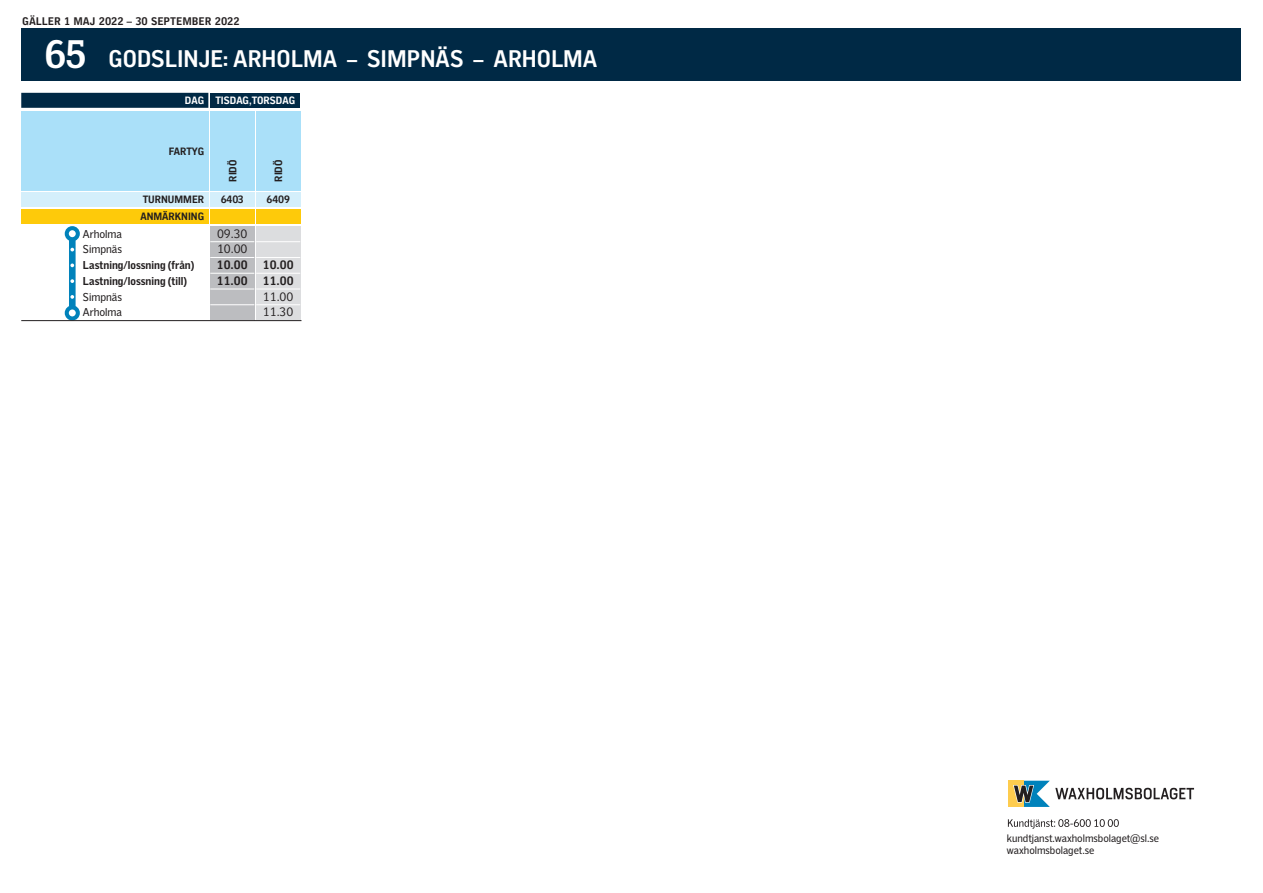
<style>
.page{position:relative;width:1263px;height:893px;background:#fff}
.page>*{position:absolute;margin:0;border:0;box-sizing:border-box;transform-origin:0 0}
.Linjenummer{font:700 39.75px "Waxholm Display";color:#fff}
.Mot{font:700 22.8px "SL Gothic Signage NEG";color:#fff}
.Hållplats{font:700 11.55px "SL Gothic Text 2";color:#231f20}
.Hållplats-2{font:11.55px "SL Gothic Text 2";color:#231f20}
.Tid{font:11.55px "SL Gothic Timetable";color:#231f20}
.Tid-2{font:700 11.55px "SL Gothic Timetable";color:#231f20}
.t1{font:10.95px/12px "SL Gothic Text 2";color:#231f20}
.DagCenterVit{font:700 10.8px "SL Gothic Text 2";color:#fff}
.AnmärkningHöger{font:700 10.8px "SL Gothic Text 2";color:#231f20}
.TurnummerHöger{font:700 10.8px "SL Gothic Text 2";color:#231f20}
.FartygVänster{font:700 10.8px "SL Gothic Text 2";color:#231f20}
.TurnummerCenter{font:700 10.8px "SL Gothic Text 2";letter-spacing:-.01em;color:#231f20}
.FartygHöger{font:700 10.8px "SL Gothic Text 2";letter-spacing:-.02em;color:#231f20}
.DagHöger{font:700 10.8px "SL Gothic Text 2";color:#fff}
.Giltig{font:700 10.5px "SL Gothic Timetable";color:#231f20}
</style>
<div class="page">
<div style="left:21px;top:29px;width:1220px;height:52px;background:#002945"></div>
<div style="left:69px;top:230px;width:7px;height:78px;background:#0082bb"></div>
<div style="left:21px;top:93px;width:187px;height:15px;background:#002945"></div>
<div style="left:21px;top:111px;width:187px;height:79px;background:#aae0f9"></div>
<div style="left:21px;top:192px;width:187px;height:15px;background:#d4effb"></div>
<div style="left:21px;top:209px;width:187px;height:14px;background:#feca0a"></div>
<div style="left:67px;top:228px;width:11px;height:11px;background:#fff;border-radius:50%"></div>
<div style="left:65px;top:226px;width:15px;height:15px;border:4px solid #0082bb;border-radius:50%"></div>
<div style="left:65px;top:305px;width:15px;height:15px;border:4px solid #0082bb;border-radius:50%"></div>
<svg style="left:70px;top:248px;width:4px;height:3px"></svg>
<svg style="left:70px;top:263px;width:4px;height:4px"></svg>
<svg style="left:70px;top:279px;width:4px;height:4px"></svg>
<svg style="left:70px;top:295px;width:4px;height:4px"></svg>
<div style="left:210px;top:93px;width:90px;height:15px;background:#002945"></div>
<div style="left:210px;top:111px;width:44px;height:79px;background:#aae0f9"></div>
<div style="left:210px;top:192px;width:44px;height:15px;background:#d4effb"></div>
<div style="left:210px;top:209px;width:44px;height:14px;background:#feca0a"></div>
<div style="left:210px;top:226px;width:44px;height:95px;background:#bcbdc0"></div>
<hr style="left:210px;top:241px;width:44px;height:1px;background:#fff">
<hr style="left:210px;top:257px;width:44px;height:1px;background:#fff">
<hr style="left:210px;top:273px;width:44px;height:1px;background:#fff">
<hr style="left:210px;top:289px;width:44px;height:1px;background:#fff">
<hr style="left:210px;top:304px;width:44px;height:1px;background:#fff">
<div style="left:256px;top:111px;width:44px;height:79px;background:#aae0f9"></div>
<div style="left:256px;top:192px;width:44px;height:15px;background:#d4effb"></div>
<div style="left:256px;top:209px;width:44px;height:14px;background:#feca0a"></div>
<div style="left:256px;top:226px;width:44px;height:95px;background:#dcdddf"></div>
<hr style="left:256px;top:241px;width:44px;height:1px;background:#fff">
<hr style="left:256px;top:257px;width:44px;height:1px;background:#fff">
<hr style="left:256px;top:273px;width:44px;height:1px;background:#fff">
<hr style="left:256px;top:289px;width:44px;height:1px;background:#fff">
<hr style="left:256px;top:304px;width:44px;height:1px;background:#fff">
<hr style="left:21px;top:320px;width:280px;height:1px;background:#231f20">
<svg style="left:1008px;top:819px;width:111px;height:10px"></svg>
<svg style="left:1008px;top:780px;width:186px;height:27px"></svg>
<p class="Giltig" style="left:22px;top:15px;width:219px">GÄLLER 1 MAJ 2022 – 30 SEPTEMBER 2022</p>
<p class="Linjenummer" style="left:45px;top:32px;width:43px">65</p>
<p class="Mot" style="left:109px;top:44px;width:490px">GODSLINJE: ARHOLMA – SIMPNÄS – ARHOLMA</p>
<p class="DagHöger" style="left:185px;top:94px;width:21px">DAG</p>
<p class="DagCenterVit" style="left:215px;top:94px;width:81px">TISDAG,TORSDAG</p>
<p class="FartygHöger" style="left:169px;top:145px;width:37px">FARTYG</p>
<p class="TurnummerHöger" style="left:143px;top:193px;width:63px">TURNUMMER</p>
<p class="AnmärkningHöger" style="left:140px;top:210px;width:65px">ANMÄRKNING</p>
<p class="Hållplats-2" style="left:83px;top:228px;width:41px">Arholma</p>
<p class="Hållplats-2" style="left:83px;top:243px;width:41px">Simpnäs</p>
<p class="Hållplats" style="left:83px;top:259px;width:113px">Lastning/lossning (från)</p>
<p class="Hållplats" style="left:83px;top:274px;width:106px">Lastning/lossning (till)</p>
<p class="Hållplats-2" style="left:83px;top:290px;width:41px">Simpnäs</p>
<p class="Hållplats-2" style="left:83px;top:306px;width:41px">Arholma</p>
<p class="FartygVänster" style="left:227px;top:182px;width:24px;rotate:-90deg">RIDÖ</p>
<p class="TurnummerCenter" style="left:221px;top:193px;width:25px">6403</p>
<p class="Tid" style="left:217px;top:227px;width:32px">09.30</p>
<p class="Tid" style="left:217px;top:242px;width:32px">10.00</p>
<p class="Tid-2" style="left:217px;top:258px;width:32px">10.00</p>
<p class="Tid-2" style="left:217px;top:274px;width:32px">11.00</p>
<p class="FartygVänster" style="left:273px;top:182px;width:24px;rotate:-90deg">RIDÖ</p>
<p class="TurnummerCenter" style="left:266px;top:193px;width:25px">6409</p>
<p class="Tid-2" style="left:263px;top:258px;width:32px">10.00</p>
<p class="Tid-2" style="left:263px;top:274px;width:32px">11.00</p>
<p class="Tid" style="left:263px;top:290px;width:32px">11.00</p>
<p class="Tid" style="left:263px;top:305px;width:32px">11.30</p>
<p class="t1" style="left:1007px;top:833px;width:154px">kundtjanst.waxholmsbolaget@sl.se waxholmsbolaget.se</p>
</div>
